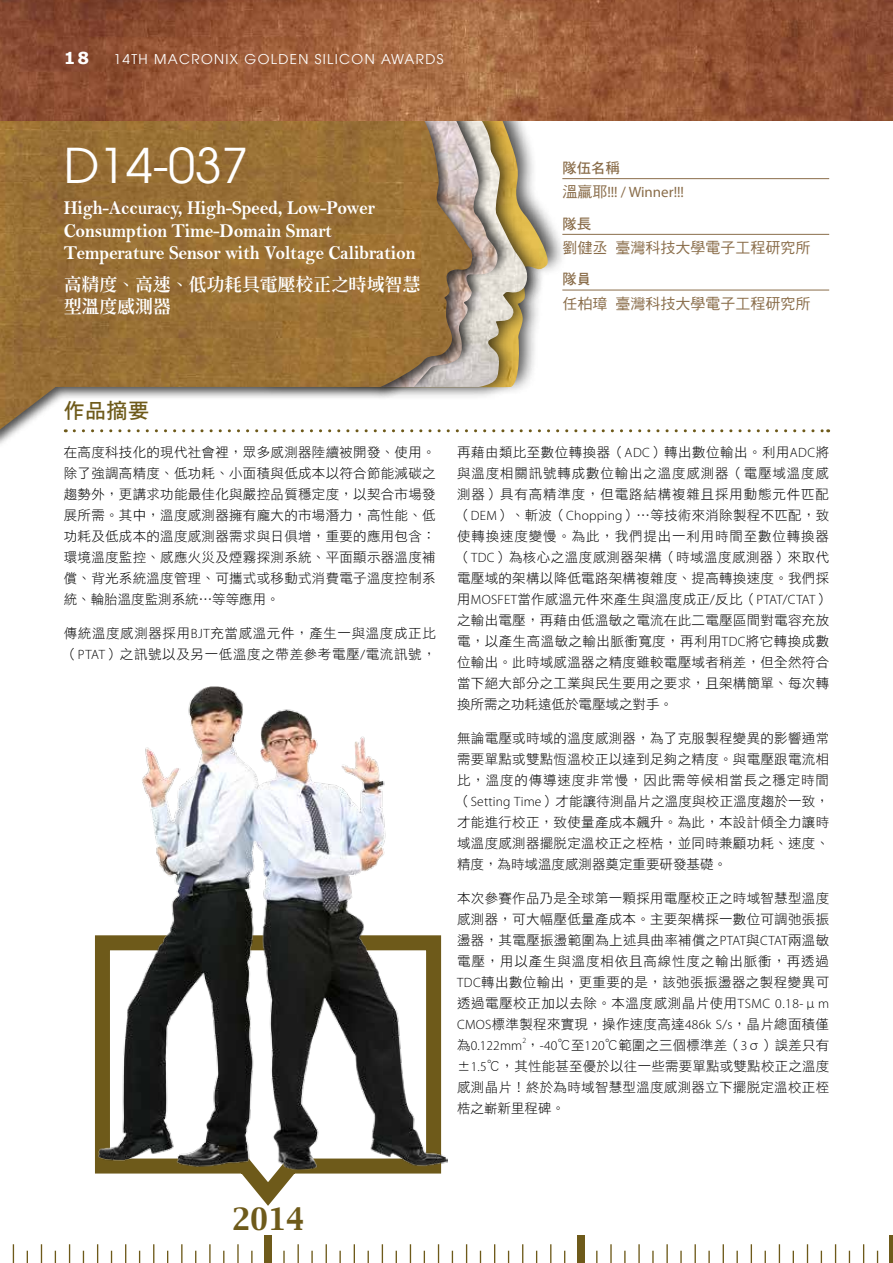
<style>
.page{position:relative;width:893px;height:1263px;background:#fff}
.page>*{position:absolute;margin:0;border:0;box-sizing:border-box;transform-origin:0 0}
.t1{font:48px "Avant Garde LT";color:#fff}
.t2{font:27px "Capitals";color:#6e5a1a}
.t3{font:21px "DF Hei Std W7";color:#6e5a1a}
.t4{font:19.8px/22.5px "Bell MT Bold";letter-spacing:-.01em;color:#fff;scale:.91 1}
.t5{font:800 18px/22.5px "AR Std Song B5";letter-spacing:-.01em;color:#fff}
.t6{font:700 16.5px "Verdana";color:#fff}
.t7{font:15px "DF Hei Std W5";color:#8a6d4a}
.t8{font:15px "Myriad Pro";color:#8a6d4a}
.t9{font:14.4px "DF Hei Std W7";color:#8a6d4a}
.t10{font:13.5px/21px "DF Hei Std W3";letter-spacing:.02em;color:#000;text-align:justify}
.t11{font:13.5px/21px "DF Hei Std W3";letter-spacing:.045em;color:#000}
.t12{font:13.5px "Avant Garde LT";letter-spacing:.1em;color:#fff}
.t13{font:300 7.8px "Myriad Pro";color:#000}
.s1{font-family:"DF Hei Std W5"}
.s2{font-family:"Myriad Pro";font-weight:300}
</style>
<div class="page">
<div style="left:254px;top:99px;width:313px;height:296px;background:#000;opacity:.7"></div>
<div style="left:369px;top:105px;width:176px;height:296px;background:#000;opacity:.7"></div>
<img style="left:511px;top:121px;width:17px;height:266px">
<div style="left:339px;top:106px;width:172px;height:286px;background:#000;opacity:.7"></div>
<img style="left:485px;top:121px;width:14px;height:266px">
<div style="left:0;top:114px;width:485px;height:336px;background:#000;opacity:.7"></div>
<img style="left:0;top:121px;width:472px;height:317px">
<img style="left:0;top:0;width:893px;height:121px">
<svg style="left:95px;top:935px;width:353px;height:271px"></svg>
<hr style="left:562px;top:178px;width:267px;height:1px;background:#8a6d4a">
<hr style="left:562px;top:234px;width:267px;height:1px;background:#8a6d4a">
<hr style="left:562px;top:290px;width:267px;height:1px;background:#8a6d4a">
<svg style="left:74px;top:429px;width:755px;height:3px"></svg>
<img style="left:98px;top:686px;width:349px;height:484px">
<svg style="left:237px;top:1244px;width:2px;height:19px"></svg>
<svg style="left:209px;top:1244px;width:2px;height:19px"></svg>
<svg style="left:181px;top:1244px;width:2px;height:19px"></svg>
<svg style="left:153px;top:1244px;width:1px;height:19px"></svg>
<svg style="left:125px;top:1244px;width:1px;height:19px"></svg>
<svg style="left:97px;top:1244px;width:1px;height:19px"></svg>
<svg style="left:69px;top:1244px;width:1px;height:19px"></svg>
<svg style="left:41px;top:1244px;width:1px;height:19px"></svg>
<svg style="left:13px;top:1244px;width:1px;height:19px"></svg>
<svg style="left:251px;top:1251px;width:2px;height:12px"></svg>
<svg style="left:223px;top:1251px;width:1px;height:12px"></svg>
<svg style="left:195px;top:1251px;width:1px;height:12px"></svg>
<svg style="left:167px;top:1251px;width:1px;height:12px"></svg>
<svg style="left:139px;top:1251px;width:1px;height:12px"></svg>
<svg style="left:111px;top:1251px;width:1px;height:12px"></svg>
<svg style="left:83px;top:1251px;width:1px;height:12px"></svg>
<svg style="left:55px;top:1251px;width:1px;height:12px"></svg>
<svg style="left:27px;top:1251px;width:1px;height:12px"></svg>
<hr style="left:264px;top:1235px;width:3px;height:28px;background:#6e5a1a">
<svg style="left:550px;top:1244px;width:1px;height:19px"></svg>
<svg style="left:522px;top:1244px;width:1px;height:19px"></svg>
<svg style="left:494px;top:1244px;width:1px;height:19px"></svg>
<svg style="left:466px;top:1244px;width:1px;height:19px"></svg>
<svg style="left:438px;top:1244px;width:1px;height:19px"></svg>
<svg style="left:410px;top:1244px;width:1px;height:19px"></svg>
<svg style="left:382px;top:1244px;width:1px;height:19px"></svg>
<svg style="left:354px;top:1244px;width:1px;height:19px"></svg>
<svg style="left:326px;top:1244px;width:1px;height:19px"></svg>
<svg style="left:297px;top:1244px;width:2px;height:19px"></svg>
<svg style="left:564px;top:1251px;width:1px;height:12px"></svg>
<svg style="left:536px;top:1251px;width:1px;height:12px"></svg>
<svg style="left:508px;top:1251px;width:1px;height:12px"></svg>
<svg style="left:480px;top:1251px;width:1px;height:12px"></svg>
<svg style="left:452px;top:1251px;width:1px;height:12px"></svg>
<svg style="left:424px;top:1251px;width:1px;height:12px"></svg>
<svg style="left:396px;top:1251px;width:1px;height:12px"></svg>
<svg style="left:368px;top:1251px;width:1px;height:12px"></svg>
<svg style="left:339px;top:1251px;width:2px;height:12px"></svg>
<svg style="left:311px;top:1251px;width:2px;height:12px"></svg>
<svg style="left:283px;top:1251px;width:2px;height:12px"></svg>
<hr style="left:577px;top:1235px;width:3px;height:28px;background:#6e5a1a">
<hr style="left:267px;top:1235px;width:4px;height:28px;background:#6e5a1a">
<svg style="left:863px;top:1244px;width:1px;height:19px"></svg>
<svg style="left:835px;top:1244px;width:1px;height:19px"></svg>
<svg style="left:807px;top:1244px;width:1px;height:19px"></svg>
<svg style="left:779px;top:1244px;width:1px;height:19px"></svg>
<svg style="left:751px;top:1244px;width:1px;height:19px"></svg>
<svg style="left:723px;top:1244px;width:1px;height:19px"></svg>
<svg style="left:694px;top:1244px;width:2px;height:19px"></svg>
<svg style="left:666px;top:1244px;width:2px;height:19px"></svg>
<svg style="left:638px;top:1244px;width:2px;height:19px"></svg>
<svg style="left:610px;top:1244px;width:2px;height:19px"></svg>
<svg style="left:877px;top:1251px;width:1px;height:12px"></svg>
<svg style="left:849px;top:1251px;width:1px;height:12px"></svg>
<svg style="left:821px;top:1251px;width:1px;height:12px"></svg>
<svg style="left:793px;top:1251px;width:1px;height:12px"></svg>
<svg style="left:765px;top:1251px;width:1px;height:12px"></svg>
<svg style="left:736px;top:1251px;width:2px;height:12px"></svg>
<svg style="left:708px;top:1251px;width:2px;height:12px"></svg>
<svg style="left:680px;top:1251px;width:2px;height:12px"></svg>
<svg style="left:652px;top:1251px;width:2px;height:12px"></svg>
<svg style="left:624px;top:1251px;width:2px;height:12px"></svg>
<svg style="left:596px;top:1251px;width:1px;height:12px"></svg>
<hr style="left:890px;top:1235px;width:3px;height:28px;background:#6e5a1a">
<hr style="left:580px;top:1235px;width:4px;height:28px;background:#6e5a1a">
<p class="t6" style="left:64px;top:47px;width:27px">18</p>
<p class="t12" style="left:114px;top:52px;width:331px">14TH MACRONIX GOLDEN SILICON AWARDS</p>
<h1 class="t1" style="left:64px;top:137px;width:186px">D14-037</h1>
<h3 class="t4" style="left:64px;top:197px;width:388px">High-Accuracy, High-Speed, Low-Power<br>Consumption Time-Domain Smart<br>Temperature Sensor with Voltage Calibration</h3>
<h3 class="t5" style="left:64px;top:273px;width:358px">高精度、高速、低功耗具電壓校正之時域智慧型溫度感測器</h3>
<p class="t9" style="left:562px;top:160px;width:59px">隊伍名稱</p>
<p class="t8" style="left:562px;top:183px;width:123px"><span class="s1">溫贏耶</span>!!! / Winner!!!</p>
<p class="t9" style="left:562px;top:216px;width:30px">隊長</p>
<p class="t7" style="left:562px;top:240px;width:250px">劉健丞臺灣科技大學電子工程研究所</p>
<p class="t9" style="left:562px;top:271px;width:30px">隊員</p>
<p class="t7" style="left:562px;top:295px;width:250px">任柏璋臺灣科技大學電子工程研究所</p>
<h3 class="t3" style="left:64px;top:399px;width:87px">作品摘要</h3>
<p class="t10" style="left:64px;top:441px;width:373px">在高度科技化的現代社會裡，眾多感測器陸續被開發、使用。除了強調高精度、低功耗、小面積與低成本以符合節能減碳之趨勢外，更講求功能最佳化與嚴控品質穩定度，以契合市場發展所需。其中，溫度感測器擁有龐大的市場潛力，高性能、低功耗及低成本的溫度感測器需求與日俱增，重要的應用包含：環境溫度監控、感應火災及煙霧探測系統、平面顯示器溫度補償、背光系統溫度管理、可攜式或移動式消費電子溫度控制系統、輪胎溫度監測系統⋯等等應用。</p>
<p class="t11" style="left:64px;top:622px;width:374px">傳統溫度感測器採用<span class="s2">BJT</span>充當感溫元件，產生一與溫度成正比（<span class="s2">PTAT</span>）之訊號以及另一低溫度之帶差參考電壓<span class="s2">/</span>電流訊號，</p>
<p class="t10" style="left:457px;top:441px;width:374px">再藉由類比至數位轉換器（<span class="s2">ADC</span>）轉出數位輸出。利用<span class="s2">ADC</span>將與溫度相關訊號轉成數位輸出之溫度感測器（電壓域溫度感測器）具有高精準度，但電路結構複雜且採用動態元件匹配（<span class="s2">DEM</span>）、斬波（<span class="s2">Chopping</span>）⋯等技術來消除製程不匹配，致使轉換速度變慢。為此，我們提出一利用時間至數位轉換器（<span class="s2">TDC</span>）為核心之溫度感測器架構（時域溫度感測器）來取代電壓域的架構以降低電路架構複雜度、提高轉換速度。我們採用<span class="s2">MOSFET</span>當作感溫元件來產生與溫度成正<span class="s2">/</span>反比（<span class="s2">PTAT/CTAT</span>）之輸出電壓，再藉由低溫敏之電流在此二電壓區間對電容充放電，以產生高溫敏之輸出脈衝寬度，再利用<span class="s2">TDC</span>將它轉換成數位輸出。此時域感溫器之精度雖較電壓域者稍差，但全然符合當下絕大部分之工業與民生要用之要求，且架構簡單、每次轉換所需之功耗遠低於電壓域之對手。</p>
<p class="t10" style="left:457px;top:727px;width:374px">無論電壓或時域的溫度感測器，為了克服製程變異的影響通常需要單點或雙點恆溫校正以達到足夠之精度。與電壓跟電流相比，溫度的傳導速度非常慢，因此需等候相當長之穩定時間（<span class="s2">Setting Time</span>）才能讓待測晶片之溫度與校正溫度趨於一致，才能進行校正，致使量產成本飆升。為此，本設計傾全力讓時域溫度感測器擺脫定溫校正之桎梏，並同時兼顧功耗、速度、精度，為時域溫度感測器奠定重要研發基礎。</p>
<p class="t10" style="left:457px;top:887px;width:374px">本次參賽作品乃是全球第一顆採用電壓校正之時域智慧型溫度感測器，可大幅壓低量產成本。主要架構採一數位可調弛張振盪器，其電壓振盪範圍為上述具曲率補償之<span class="s2">PTAT</span>與<span class="s2">CTAT</span>兩溫敏電壓，用以產生與溫度相依且高線性度之輸出脈衝，再透過<span class="s2">TDC</span>轉出數位輸出，更重要的是，該弛張振盪器之製程變異可透過電壓校正加以去除。本溫度感測晶片使用<span class="s2">TSMC 0.18-</span>μ<span class="s2">m CMOS</span>標準製程來實現，操作速度高達<span class="s2">486k S/s</span>，晶片總面積僅為<span class="s2">0.122mm</span> ，<span class="s2">-40</span>℃至<span class="s2">120</span>℃範圍之三個標準差（<span class="s2">3</span>σ）誤差只有</p>
<p class="t13" style="left:522px;top:1036px;width:5px">2</p>
<p class="t10" style="left:457px;top:1055px;width:374px">±<span class="s2">1.5</span>℃，其性能甚至優於以往一些需要單點或雙點校正之溫度感測晶片！終於為時域智慧型溫度感測器立下擺脫定溫校正桎梏之嶄新里程碑。</p>
<h2 class="t2" style="left:232px;top:1201px;width:74px">2014</h2>
</div>
